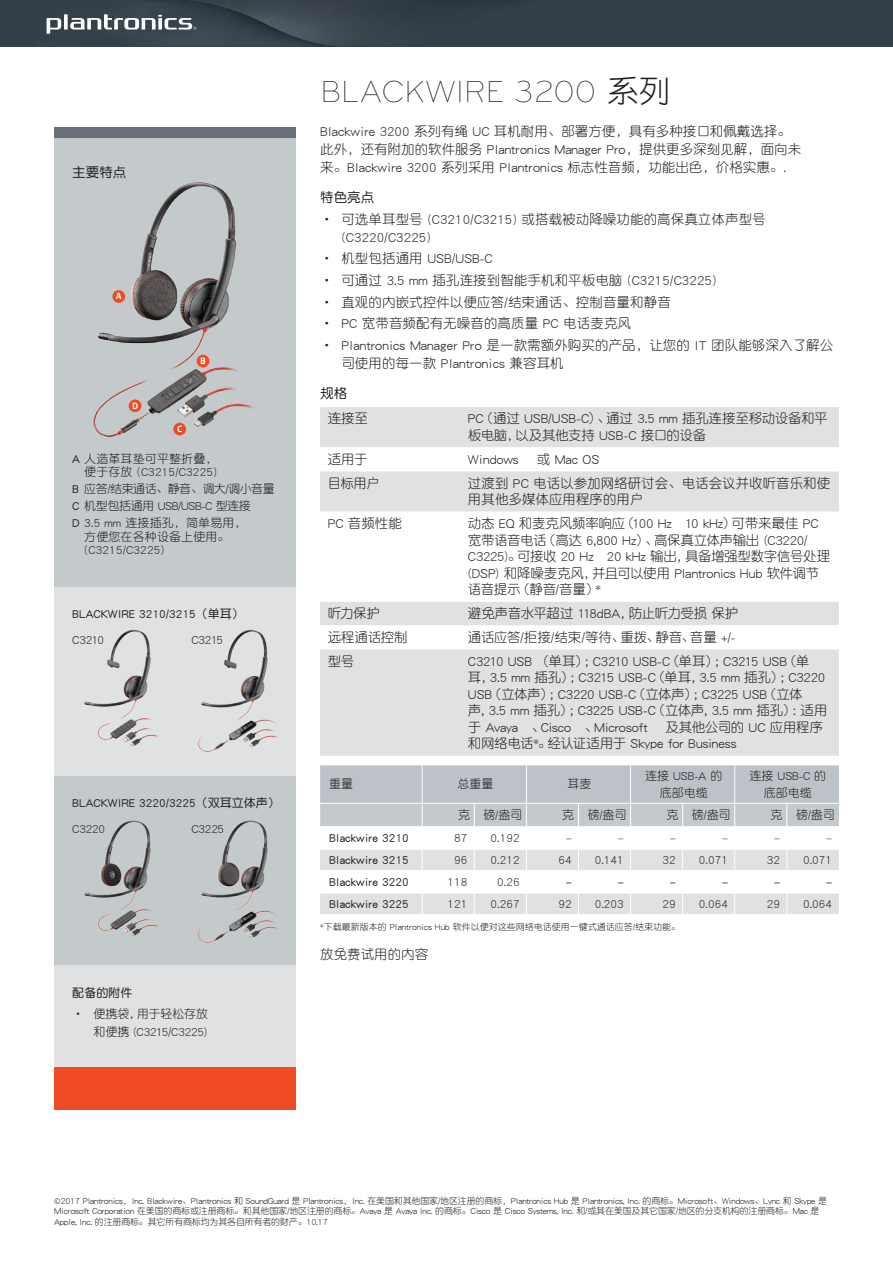
<style>
.page{position:relative;width:893px;height:1263px;background:#fff}
.page>*{position:absolute;margin:0;border:0;box-sizing:border-box;transform-origin:0 0}
.Product_name{font:300 31.5px "Bryant";letter-spacing:.005em;color:#231f20}
.BACK_Text{font:13.5px/16.5px "DFP Yuan W3";color:#231f20}
.BACK_Text-2{font:13.5px/16.5px "DFP Yuan W3";letter-spacing:-.02em;color:#231f20}
.Body_copy{font:13.5px/18px "DFP Yuan W3";color:#231f20}
.Table_copy{font:13.5px/16.5px "DFP Yuan W3";color:#231f20}
.BACK_Text-3{font:13.5px "DFP Yuan W3";letter-spacing:-.035em;color:#231f20}
.Subhead{font:13.5px "DFP Yuan W5";letter-spacing:.005em;color:#231f20}
.The_stack_body_copy{font:12px/13.5px "DFP Yuan W3";color:#231f20;text-align:right}
.Subhead-2{font:12px "DFP Yuan W5";color:#231f20}
.BACK_Text-4{font:12px "DFP Yuan W3";letter-spacing:-.025em;color:#231f20}
.The_stack_body_copy-2{font:12px "DFP Yuan W3";letter-spacing:-.04em;color:#231f20}
.The_stack_body_copy-3{font:12px "DFP Yuan W3";letter-spacing:-.03em;color:#231f20}
.t1{font:300 12px "Myriad Pro";color:#231f20}
.t2{font:12px "Myriad Pro";color:#231f20}
.Cover_product_name_o{font:700 9.75px "Gesta";color:#fff}
.Copyright{font:9px/10.5px "DFP Yuan W3";letter-spacing:-.02em;color:#231f20}
.Body_copy-2{font:9px "DFP Yuan W3";color:#231f20}
.s1{font-family:"DFP Yuan W5"}
.s2{font-family:"DFP Yuan W3";font-weight:400}
.s3{font-family:"Gesta";font-weight:300}
</style>
<div class="page">
<svg style="left:0;top:0;width:893px;height:47px;background:#39444c"></svg>
<div style="left:54px;top:587px;width:242px;height:189px;background:#dfe1e3"></div>
<img style="left:84px;top:629px;width:67px;height:111px">
<img style="left:198px;top:722px;width:80px;height:30px">
<img style="left:201px;top:629px;width:73px;height:93px">
<div style="left:54px;top:776px;width:242px;height:189px;background:#c4c9cc"></div>
<img style="left:84px;top:820px;width:67px;height:111px">
<img style="left:198px;top:912px;width:80px;height:31px">
<div style="left:54px;top:965px;width:242px;height:102px;background:#dfe1e3"></div>
<div style="left:54px;top:138px;width:242px;height:449px;background:#c4c9cc"></div>
<div style="left:54px;top:128px;width:242px;height:10px;background:#697178"></div>
<img style="left:93px;top:182px;width:145px;height:255px">
<div style="left:129px;top:399px;width:12px;height:13px;background:#f04b23;border-radius:50%"></div>
<div style="left:197px;top:355px;width:12px;height:12px;background:#f04b23;border-radius:50%"></div>
<div style="left:112px;top:290px;width:13px;height:13px;background:#f04b23;border-radius:50%"></div>
<img style="left:174px;top:402px;width:79px;height:35px">
<div style="left:54px;top:1067px;width:242px;height:43px;background:#f04b23"></div>
<svg style="left:320px;top:765px;width:519px;height:149px"></svg>
<img style="left:121px;top:734px;width:38px;height:12px">
<img style="left:121px;top:924px;width:38px;height:12px">
<img style="left:201px;top:820px;width:71px;height:92px">
<div style="left:320px;top:407px;width:519px;height:349px;background:#dfe1e3"></div>
<svg style="left:320px;top:447px;width:519px;height:154px"></svg>
<svg style="left:320px;top:625px;width:519px;height:24px"></svg>
<p class="Subhead" style="left:72px;top:165px;width:56px">主要特点</p>
<p class="Cover_product_name_o" style="left:116px;top:291px;width:7px">A</p>
<p class="Cover_product_name_o" style="left:132px;top:400px;width:8px">D</p>
<p class="Cover_product_name_o" style="left:200px;top:355px;width:7px">B</p>
<p class="Cover_product_name_o" style="left:177px;top:423px;width:7px">C</p>
<p class="The_stack_body_copy" style="left:72px;top:452px;width:147px"><span class="s1">A</span> 人造革耳垫可平整折叠，便于存放 (C3215/C3225)</p>
<p class="The_stack_body_copy-2" style="left:72px;top:483px;width:204px"><span class="s1">B</span> 应答/结束通话、静音、调大/调小音量</p>
<p class="The_stack_body_copy-3" style="left:72px;top:500px;width:180px"><span class="s1">C</span> 机型包括通用 USB/USB-C 型连接</p>
<p class="The_stack_body_copy" style="left:84px;top:516px;width:164px;text-align:left;text-indent:-12px"><span class="s1">D</span> 3.5 mm 连接插孔，简单易用，方便您在各种设备上使用。(C3215/C3225)</p>
<p class="Subhead-2" style="left:72px;top:608px;width:173px">BLACKWIRE 3210/3215（单耳）</p>
<p class="BACK_Text-4" style="left:72px;top:633px;width:33px">C3210</p>
<p class="BACK_Text-4" style="left:191px;top:633px;width:33px">C3215</p>
<p class="Subhead-2" style="left:72px;top:797px;width:209px">BLACKWIRE 3220/3225（双耳立体声）</p>
<p class="BACK_Text-4" style="left:72px;top:822px;width:34px">C3220</p>
<p class="BACK_Text-4" style="left:191px;top:822px;width:34px">C3225</p>
<p class="Subhead-2" style="left:72px;top:986px;width:62px">配备的附件</p>
<p class="The_stack_body_copy" style="left:72px;top:1005px;width:137px;line-height:18px">• 便携袋，用于轻松存放和便携 (C3215/C3225)</p>
<p class="Product_name" style="left:320px;top:73px;width:351px">BLACKWIRE 3200 <span class="s2">系列</span></p>
<p class="Body_copy" style="left:320px;top:123px;width:482px">Blackwire 3200 系列有绳 UC 耳机耐用、部署方便，具有多种接口和佩戴选择。此外，还有附加的软件服务 Plantronics Manager Pro，提供更多深刻见解，面向未来。Blackwire 3200 系列采用 Plantronics 标志性音频，功能出色，价格实惠。.</p>
<p class="Subhead" style="left:320px;top:191px;width:56px">特色亮点</p>
<p class="BACK_Text" style="left:341px;top:210px;width:426px;line-height:18px;text-indent:-21px">• 可选单耳型号 (C3210/C3215) 或搭载被动降噪功能的高保真立体声型号(C3220/C3225)</p>
<p class="BACK_Text" style="left:320px;top:250px;width:174px">• 机型包括通用 USB/USB-C</p>
<p class="BACK_Text" style="left:320px;top:272px;width:398px">• 可通过 3.5 mm 插孔连接到智能手机和平板电脑 (C3215/C3225)</p>
<p class="BACK_Text" style="left:320px;top:293px;width:352px">• 直观的内嵌式控件以便应答/结束通话、控制音量和静音</p>
<p class="BACK_Text" style="left:320px;top:315px;width:312px">• PC 宽带音频配有无噪音的高质量 PC 电话麦克风</p>
<p class="BACK_Text" style="left:341px;top:336px;width:493px;line-height:18px;text-indent:-21px">• Plantronics Manager Pro 是一款需额外购买的产品，让您的 IT 团队能够深入了解公司使用的每一款 Plantronics 兼容耳机</p>
<p class="Subhead" style="left:320px;top:386px;width:29px">规格</p>
<p class="BACK_Text" style="left:328px;top:410px;width:42px">连接至</p>
<p class="BACK_Text" style="left:468px;top:410px;width:361px">PC（通过 USB/USB-C）、通过 3.5 mm 插孔连接至移动设备和平板电脑，以及其他支持 USB-C 接口的设备</p>
<p class="BACK_Text" style="left:328px;top:451px;width:41px">适用于</p>
<p class="Table_copy" style="left:468px;top:451px;width:133px">Windows® 或 Mac OS</p>
<p class="BACK_Text" style="left:328px;top:474px;width:54px">目标用户</p>
<p class="Table_copy" style="left:468px;top:474px;width:364px">过渡到 PC 电话以参加网络研讨会、电话会议并收听音乐和使用其他多媒体应用程序的用户</p>
<p class="Table_copy" style="left:328px;top:515px;width:76px">PC 音频性能</p>
<p class="BACK_Text-2" style="left:468px;top:515px;width:364px">动态 EQ 和麦克风频率响应（100 Hz 10 kHz）可带来最佳 PC宽带语音电话（高达 6,800 Hz）、高保真立体声输出 (C3220/ C3225)。可接收 20 Hz 20 kHz 输出，具备增强型数字信号处理(DSP) 和降噪麦克风，并且可以使用 Plantronics Hub 软件调节语音提示（静音/音量）*</p>
<p class="BACK_Text" style="left:328px;top:605px;width:54px">听力保护</p>
<p class="BACK_Text-3" style="left:468px;top:606px;width:272px">避免声音水平超过 118dBA，防止听力受损 保护</p>
<p class="BACK_Text" style="left:328px;top:629px;width:81px">远程通话控制</p>
<p class="BACK_Text-2" style="left:468px;top:629px;width:269px">通话应答/拒接/结束/等待、重拨、静音、音量 +/-</p>
<p class="BACK_Text" style="left:328px;top:652px;width:28px">型号</p>
<p class="BACK_Text" style="left:468px;top:652px;width:361px">C3210 USB （单耳）；C3210 USB-C（单耳）；C3215 USB（单<br>耳，3.5 mm 插孔）；C3215 USB-C（单耳，3.5 mm 插孔）；C3220<br>USB（立体声）；C3220 USB-C（立体声）；C3225 USB（立体<br>声，3.5 mm 插孔）；C3225 USB-C（立体声，3.5 mm 插孔）：适用于 Avaya®、Cisco®、Microsoft® 及其他公司的 UC 应用程序和网络电话*。经认证适用于 Skype for Business</p>
<p class="The_stack_body_copy" style="left:329px;top:777px;width:25px">重量</p>
<p class="The_stack_body_copy" style="left:457px;top:777px;width:37px">总重量</p>
<p class="The_stack_body_copy" style="left:568px;top:777px;width:25px">耳麦</p>
<p class="The_stack_body_copy" style="left:645px;top:767px;width:79px;line-height:16.5px;text-align:center">连接 USB-A 的底部电缆</p>
<p class="The_stack_body_copy" style="left:750px;top:767px;width:78px;line-height:16.5px;text-align:center">连接 USB-C 的底部电缆</p>
<p class="The_stack_body_copy" style="left:458px;top:808px;width:13px">克</p>
<p class="The_stack_body_copy" style="left:483px;top:808px;width:40px">磅/盎司</p>
<p class="The_stack_body_copy" style="left:562px;top:808px;width:13px">克</p>
<p class="The_stack_body_copy" style="left:588px;top:808px;width:40px">磅/盎司</p>
<p class="The_stack_body_copy" style="left:666px;top:808px;width:13px">克</p>
<p class="The_stack_body_copy" style="left:692px;top:808px;width:40px">磅/盎司</p>
<p class="The_stack_body_copy" style="left:771px;top:808px;width:13px">克</p>
<p class="The_stack_body_copy" style="left:796px;top:808px;width:40px">磅/盎司</p>
<p class="Subhead-2" style="left:329px;top:831px;width:81px">Blackwire 3210</p>
<p class="The_stack_body_copy" style="left:454px;top:831px;width:15px">87</p>
<p class="The_stack_body_copy" style="left:491px;top:831px;width:31px">0.192</p>
<p class="t1" style="left:566px;top:831px;width:7px">–</p>
<p class="t1" style="left:618px;top:831px;width:7px">–</p>
<p class="t1" style="left:670px;top:831px;width:7px">–</p>
<p class="t1" style="left:722px;top:831px;width:7px">–</p>
<p class="t1" style="left:774px;top:831px;width:7px">–</p>
<p class="t1" style="left:826px;top:831px;width:7px">–</p>
<p class="Subhead-2" style="left:329px;top:853px;width:81px">Blackwire 3215</p>
<p class="The_stack_body_copy" style="left:454px;top:853px;width:15px">96</p>
<p class="The_stack_body_copy" style="left:491px;top:853px;width:31px">0.212</p>
<p class="The_stack_body_copy" style="left:558px;top:853px;width:15px">64</p>
<p class="The_stack_body_copy" style="left:595px;top:853px;width:31px">0.141</p>
<p class="The_stack_body_copy" style="left:663px;top:853px;width:15px">32</p>
<p class="The_stack_body_copy" style="left:699px;top:853px;width:31px">0.071</p>
<p class="The_stack_body_copy" style="left:767px;top:853px;width:15px">32</p>
<p class="The_stack_body_copy" style="left:803px;top:853px;width:31px">0.071</p>
<p class="Subhead-2" style="left:329px;top:875px;width:81px">Blackwire 3220</p>
<p class="The_stack_body_copy" style="left:448px;top:875px;width:21px">118</p>
<p class="The_stack_body_copy" style="left:497px;top:875px;width:24px">0.26</p>
<p class="t2" style="left:566px;top:875px;width:7px">–</p>
<p class="t2" style="left:618px;top:875px;width:7px">–</p>
<p class="t2" style="left:670px;top:875px;width:7px">–</p>
<p class="t2" style="left:722px;top:875px;width:7px">–</p>
<p class="t2" style="left:774px;top:875px;width:7px">–</p>
<p class="t2" style="left:826px;top:875px;width:7px">–</p>
<p class="Subhead-2" style="left:329px;top:897px;width:81px">Blackwire 3225</p>
<p class="The_stack_body_copy" style="left:448px;top:897px;width:21px">121</p>
<p class="The_stack_body_copy" style="left:491px;top:897px;width:31px">0.267</p>
<p class="The_stack_body_copy" style="left:558px;top:897px;width:15px">92</p>
<p class="The_stack_body_copy" style="left:595px;top:897px;width:31px">0.203</p>
<p class="The_stack_body_copy" style="left:663px;top:897px;width:15px">29</p>
<p class="The_stack_body_copy" style="left:699px;top:897px;width:31px">0.064</p>
<p class="The_stack_body_copy" style="left:767px;top:897px;width:15px">29</p>
<p class="The_stack_body_copy" style="left:803px;top:897px;width:31px">0.064</p>
<p class="Body_copy-2" style="left:320px;top:922px;width:362px">*下载最新版本的 Plantronics Hub 软件以便对这些网络电话使用一键式通话应答/结束功能。</p>
<p class="Body_copy" style="left:320px;top:945px;width:109px">放免费试用的内容</p>
<p class="Copyright" style="left:54px;top:1195px;width:774px"><span class="s3">©</span>2017 Plantronics，Inc. Blackwire、Plantronics 和 SoundGuard 是 Plantronics，Inc. 在美国和其他国家/地区注册的商标，Plantronics Hub 是 Plantronics, Inc. 的商标。Microsoft、Windows、Lync 和 Skype 是<br>Microsoft Corporation 在美国的商标或注册商标。和其他国家/地区注册的商标。Avaya 是 Avaya Inc. 的商标。Cisco 是 Cisco Systems, Inc. 和/或其在美国及其它国家/地区的分支机构的注册商标。Mac 是<br>Apple, Inc. 的注册商标。其它所有商标均为其各自所有者的财产。10.17</p>
</div>
